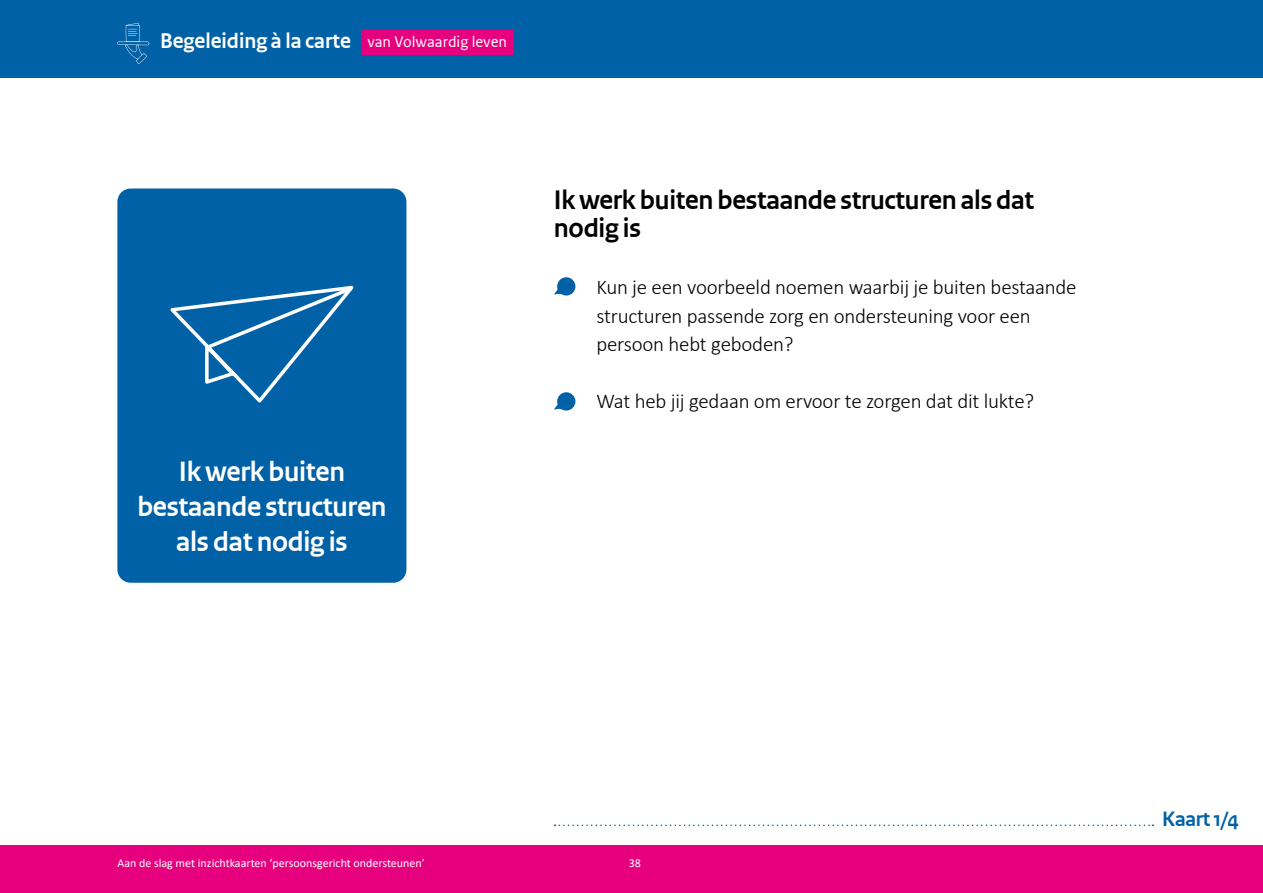
<style>
.page{position:relative;width:1263px;height:893px;background:#fff}
.page>*{position:absolute;margin:0;border:0;box-sizing:border-box;transform-origin:0 0}
.t1{font:700 28.2px/35.1px "Rijksoverheid Sans Heading";letter-spacing:-.01em;color:#fff;text-align:center}
.t2{font:700 27px/28.5px "Rijksoverheid Sans Heading";letter-spacing:-.01em;color:#000}
.t3{font:700 21.45px "Rijksoverheid Sans Heading";color:#fff}
.t4{font:300 21px/28.5px "Calibri";letter-spacing:-.01em;color:#000}
.t5{font:700 21px "Rijksoverheid Sans Heading";letter-spacing:-.01em;color:#0061a7}
.t6{font:12px "Calibri";color:#fff}
.s1{font-family:"Rijksoverheid Sans Text";font-weight:400;font-size:14.55px}
</style>
<div class="page">
<div style="left:0;top:845px;width:1263px;height:48px;background:#e6007d"></div>
<div style="left:0;top:0;width:1263px;height:78px;background:#0061a7"></div>
<div style="left:361px;top:30px;width:152px;height:25px;background:#e6007d"></div>
<svg style="left:117px;top:23px;width:32px;height:41px"></svg>
<svg style="left:555px;top:824px;width:598px;height:2px"></svg>
<div style="left:117px;top:189px;width:289px;height:394px;background:#0061a7;border-radius:13px"></div>
<svg style="left:170px;top:285px;width:184px;height:118px"></svg>
<svg style="left:554px;top:277px;width:21px;height:19px"></svg>
<svg style="left:554px;top:392px;width:21px;height:19px"></svg>
<p class="t3" style="left:160px;top:29px;width:348px">Begeleiding à la carte <span class="s1">van Volwaardig leven</span></p>
<h1 class="t1" style="left:137px;top:454px;width:251px">Ik werk buiten bestaande structuren als dat nodig is</h1>
<p class="t2" style="left:554px;top:186px;width:482px">Ik werk buiten bestaande structuren als dat nodig is</p>
<p class="t4" style="left:596px;top:273px;width:482px">Kun je een voorbeeld noemen waarbij je buiten bestaande structuren passende zorg en ondersteuning voor een persoon hebt geboden?</p>
<p class="t4" style="left:596px;top:387px;width:439px">Wat heb jij gedaan om ervoor te zorgen dat dit lukte?</p>
<p class="t6" style="left:117px;top:855px;width:309px">Aan de slag met inzichtkaarten ‘persoonsgericht ondersteunen’</p>
<p class="t6" style="left:629px;top:855px;width:14px">38</p>
<p class="t5" style="left:1162px;top:807px;width:78px">Kaart 1/4</p>
</div>
